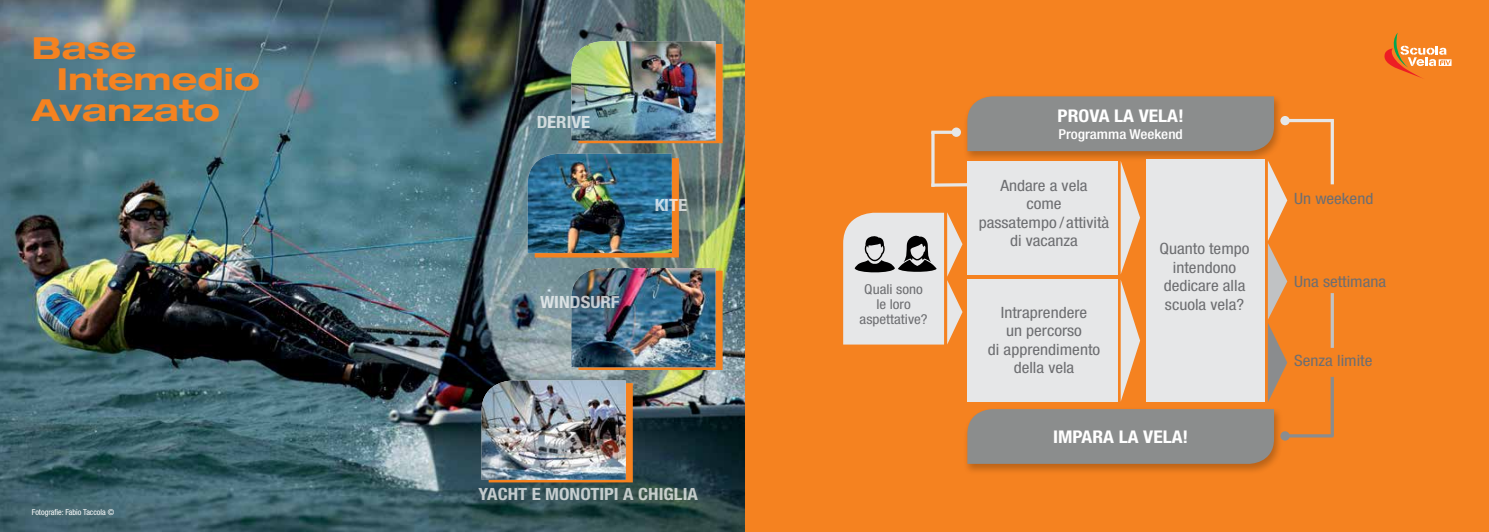
<style>
.page{position:relative;width:1489px;height:532px;background:#fff}
.page>*{position:absolute;margin:0;border:0;box-sizing:border-box;transform-origin:0 0}
.t1{font:700 expanded 30.38px "Helvetica Neue";color:#f58220;scale:1.11 1}
.t2{font:700 condensed 17.5px "Helvetica Neue";color:#fff;scale:1.11 1}
.t3{font:700 condensed 16.88px "Helvetica Neue";color:#fff;scale:1.11 1}
.t4{font:condensed 15.62px/18.4px "Helvetica Neue";color:#6d6e71;text-align:center;scale:1.11 1}
.t5{font:condensed 13.62px/15.1px "Helvetica Neue";color:#6d6e71;text-align:center;scale:1.11 1}
.t6{font:500 condensed 13.62px "Helvetica Neue";color:#fff;scale:1.11 1}
.t7{font:condensed 8.12px "Helvetica Neue";color:#fff}
</style>
<div class="page">
<div style="left:744px;top:0;width:744px;height:531px;background:#f58220"></div>
<img style="left:0;top:0;width:744px;height:531px">
<div style="left:963px;top:94px;width:320px;height:68px;background:#000;opacity:.24"></div>
<div style="left:967px;top:96px;width:306px;height:55px;background:#8b8d8d"></div>
<div style="left:963px;top:406px;width:320px;height:69px;background:#000;opacity:.24"></div>
<div style="left:967px;top:409px;width:306px;height:54px;background:#8b8d8d"></div>
<div style="left:967px;top:279px;width:150px;height:122px;background:#e6e7e8"></div>
<div style="left:967px;top:161px;width:150px;height:113px;background:#e6e7e8"></div>
<div style="left:1146px;top:159px;width:118px;height:242px;background:#e6e7e8"></div>
<svg style="left:1120px;top:161px;width:20px;height:240px"></svg>
<svg style="left:1267px;top:160px;width:20px;height:242px"></svg>
<hr style="left:1330px;top:293px;width:3px;height:55px;background:#c0c2c4">
<hr style="left:1330px;top:377px;width:3px;height:59px;background:#8a8c8e">
<hr style="left:1282px;top:434px;width:50px;height:3px;background:#8a8c8e">
<div style="left:1280px;top:431px;width:9px;height:9px;background:#8a8c8e;border-radius:50%"></div>
<hr style="left:1330px;top:121px;width:3px;height:63px;background:#e6e7e8">
<hr style="left:1282px;top:119px;width:51px;height:3px;background:#e6e7e8">
<div style="left:1280px;top:116px;width:9px;height:9px;background:#e6e7e8;border-radius:50%"></div>
<hr style="left:931px;top:132px;width:3px;height:55px;background:#e6e7e8">
<hr style="left:931px;top:131px;width:27px;height:3px;background:#e6e7e8">
<div style="left:951px;top:127px;width:9px;height:10px;background:#e6e7e8;border-radius:50%"></div>
<svg style="left:931px;top:181px;width:36px;height:6px"></svg>
<svg style="left:571px;top:41px;width:151px;height:102px"></svg>
<img style="left:571px;top:41px;width:144px;height:99px">
<svg style="left:527px;top:154px;width:152px;height:103px"></svg>
<img style="left:527px;top:154px;width:144px;height:99px">
<svg style="left:571px;top:268px;width:151px;height:102px"></svg>
<img style="left:571px;top:268px;width:144px;height:99px">
<svg style="left:481px;top:380px;width:151px;height:102px"></svg>
<img style="left:481px;top:380px;width:144px;height:99px">
<svg style="left:1384px;top:33px;width:67px;height:46px"></svg>
<svg style="left:843px;top:212px;width:119px;height:132px;background:#d6cbc1"></svg>
<h1 class="t1" style="left:32px;top:29px;width:96px">Base</h1>
<h1 class="t1" style="left:57px;top:60px;width:184px">Intemedio</h1>
<h1 class="t1" style="left:32px;top:91px;width:171px">Avanzato</h1>
<p class="t2" style="left:1057px;top:105px;width:115px">PROVA LA VELA!</p>
<p class="t6" style="left:1058px;top:126px;width:114px">Programma Weekend</p>
<p class="t3" style="left:536px;top:111px;width:50px">DERIVE</p>
<p class="t7" style="left:32px;top:507px;width:84px">Fotografie: Fabio Taccola ©</p>
<p class="t3" style="left:540px;top:292px;width:73px">WINDSURF</p>
<p class="t3" style="left:654px;top:194px;width:31px">KITE</p>
<p class="t3" style="left:478px;top:483px;width:199px">YACHT E MONOTIPI A CHIGLIA</p>
<p class="t5" style="left:859px;top:281px;width:63px">Quali sono le loro aspettative?</p>
<p class="t4" style="left:978px;top:176px;width:119px">Andare a vela<br>come<br>passatempo / attività di vacanza</p>
<p class="t4" style="left:987px;top:303px;width:103px">Intraprendere<br>un percorso<br>di apprendimento della vela</p>
<p class="t4" style="left:1159px;top:239px;width:83px">Quanto tempo intendono dedicare alla scuola vela?</p>
<p class="t2" style="left:1053px;top:426px;width:123px">IMPARA LA VELA!</p>
<p class="t4" style="left:1294px;top:189px;width:73px">Un weekend</p>
<p class="t4" style="left:1294px;top:272px;width:84px">Una settimana</p>
<p class="t4" style="left:1294px;top:351px;width:72px">Senza limite</p>
</div>
